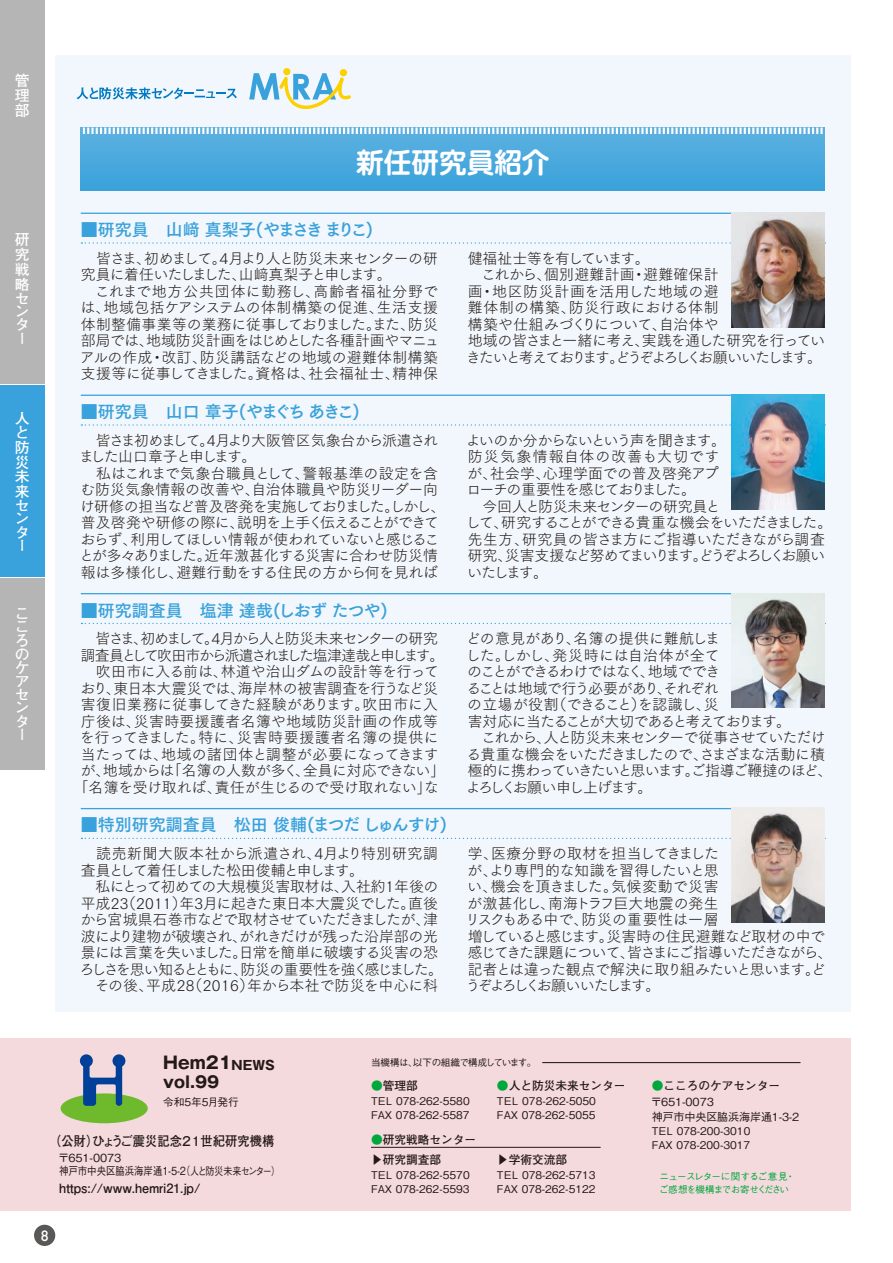
<style>
.page{position:relative;width:893px;height:1263px;background:#fff}
.page>*{position:absolute;margin:0;border:0;box-sizing:border-box;transform-origin:0 0}
.t1{font:700 27.6px "UD Shin M Go Pr 6 De";color:#fff}
.t2{font:16.95px "Tsuku Go Pro B";color:#39a1db}
.t3{font:16.95px "Tsuku Go Pro B";letter-spacing:-.055em;color:#39a1db}
.t4{font:16.95px "Tsuku Go Pro B";letter-spacing:-.11em;color:#39a1db}
.t5{font:700 16.95px "Gothic MB101 Pr 6";color:#231916}
.t6{font:700 15.9px "Gothic MB101 Pr 6";color:#231916}
.t7{font:14.85px/16.5px "Tsuku Go Pro L";letter-spacing:-.035em;color:#231916}
.t8{font:14.85px/16.5px "Tsuku Go Pro L";color:#231916}
.t9{font:700 14.85px/14.1px "Futo Go B101 Pr 6";color:#fff;text-align:justify}
.t10{font:500 13.8px "Futura";color:#fff}
.t11{font:700 13.35px "Futo Go B101 Pr 6";letter-spacing:.01em;color:#231916;scale:.92 1}
.t12{font:700 12.75px "Futo Go B101 Pr 6";letter-spacing:-.01em;color:#231916}
.t13{font:700 11.7px/20.4px "Futo Go B101 Pr 6";color:#231916}
.t14{font:500 11.1px/12.8px "Gothic BBB Pr 6";letter-spacing:-.02em;color:#231916}
.t15{font:500 10.65px/13.8px "Gothic BBB Pr 6";color:#231916}
.t16{font:500 9.6px/12.8px "Gothic BBB Pr 6";letter-spacing:-.085em;color:#00a73c}
.t17{font:500 9.6px "Gothic BBB Pr 6";letter-spacing:-.065em;color:#231916}
.s1{font-size:12.75px}
.s2{font-size:10.65px}
.s3{color:#00a73c}
</style>
<div class="page">
<div style="left:55px;top:55px;width:795px;height:957px;background:#f1f7fc"></div>
<div style="left:0;top:0;width:45px;height:191px;background:#b5b5b6"></div>
<div style="left:0;top:193px;width:45px;height:191px;background:#b5b5b6"></div>
<div style="left:0;top:385px;width:45px;height:192px;background:#39a1db"></div>
<div style="left:0;top:578px;width:45px;height:191px;background:#b5b5b6"></div>
<div style="left:0;top:1039px;width:850px;height:172px;background:#f4d9dd"></div>
<div style="left:61px;top:1093px;width:87px;height:30px;background:#6fba2c;border-radius:50%"></div>
<svg style="left:80px;top:1054px;width:45px;height:52px"></svg>
<svg style="left:249px;top:68px;width:102px;height:41px"></svg>
<div style="left:283px;top:68px;width:7px;height:7px;background:#fdd000;border-radius:50%"></div>
<div style="left:340px;top:69px;width:7px;height:7px;background:#fdd000;border-radius:50%"></div>
<svg style="left:77px;top:87px;width:160px;height:13px"></svg>
<hr style="left:542px;top:1062px;width:258px;height:1px;background:#231916">
<hr style="left:371px;top:1147px;width:230px;height:1px;background:#231916">
<div style="left:81px;top:128px;width:744px;height:63px;background:linear-gradient(to bottom,#5db1e1,#39a1db)"></div>
<svg style="left:83px;top:128px;width:740px;height:6px"></svg>
<svg style="left:81px;top:242px;width:650px;height:2px"></svg>
<hr style="left:81px;top:213px;width:744px;height:1px;background:#39a1db">
<img style="left:731px;top:213px;width:94px;height:114px">
<svg style="left:81px;top:424px;width:650px;height:2px"></svg>
<hr style="left:81px;top:395px;width:744px;height:1px;background:#39a1db">
<img style="left:731px;top:395px;width:94px;height:114px">
<svg style="left:81px;top:838px;width:650px;height:1px"></svg>
<hr style="left:81px;top:808px;width:744px;height:1px;background:#39a1db">
<img style="left:731px;top:808px;width:94px;height:115px">
<svg style="left:81px;top:623px;width:650px;height:1px"></svg>
<hr style="left:81px;top:593px;width:744px;height:1px;background:#39a1db">
<img style="left:731px;top:593px;width:94px;height:115px">
<div style="left:34px;top:1225px;width:21px;height:21px;background:#595857;border-radius:50%"></div>
<p class="t9" style="left:15px;top:73px;width:16px;line-height:14.9px">管理部</p>
<p class="t9" style="left:15px;top:232px;width:16px">研究戦略センター</p>
<p class="t9" style="left:15px;top:410px;width:16px;text-align:left">人と防災未来センター</p>
<p class="t9" style="left:15px;top:606px;width:15px;line-height:13.5px">こころのケアセンター</p>
<h1 class="t1" style="left:356px;top:139px;width:195px">新任研究員紹介</h1>
<p class="t3" style="left:81px;top:215px;width:294px">■研究員　山﨑 真梨子(やまさき まりこ)</p>
<p class="t8" style="left:80px;top:249px;width:361px">　皆さま、初めまして。4月より人と防災未来センターの研究員に着任いたしました、山﨑真梨子と申します。<br>　これまで地方公共団体に勤務し、高齢者福祉分野では、地域包括ケアシステムの体制構築の促進、生活支援体制整備事業等の業務に従事しておりました。また、防災部局では、地域防災計画をはじめとした各種計画やマニュアルの作成・改訂、防災講話などの地域の避難体制構築支援等に従事してきました。資格は、社会福祉士、精神保</p>
<p class="t7" style="left:466px;top:249px;width:360px">健福祉士等を有しています。<br>　これから、個別避難計画・避難確保計<br>画・地区防災計画を活用した地域の避<br>難体制の構築、防災行政における体制<br>構築や仕組みづくりについて、自治体や<br>地域の皆さまと一緒に考え、実践を通した研究を行っていきたいと考えております。どうぞよろしくお願いいたします。</p>
<p class="t4" style="left:81px;top:397px;width:281px">■研究員　山口 章子(やまぐち あきこ)</p>
<p class="t7" style="left:79px;top:431px;width:368px">　皆さま初めまして。4月より大阪管区気象台から派遣されました山口章子と申します。<br>　私はこれまで気象台職員として、警報基準の設定を含む防災気象情報の改善や、自治体職員や防災リーダー向け研修の担当など普及啓発を実施しておりました。しかし、普及啓発や研修の際に、説明を上手く伝えることができておらず、利用してほしい情報が使われていないと感じることが多々ありました。近年激甚化する災害に合わせ防災情報は多様化し、避難行動をする住民の方から何を見れば</p>
<p class="t7" style="left:466px;top:430px;width:368px">よいのか分からないという声を聞きます。<br>防災気象情報自体の改善も大切です<br>が、社会学、心理学面での普及啓発アプ<br>ローチの重要性を感じておりました。<br>　今回人と防災未来センターの研究員と<br>して、研究することができる貴重な機会をいただきました。先生方、研究員の皆さま方にご指導いただきながら調査研究、災害支援など努めてまいります。どうぞよろしくお願いいたします。</p>
<p class="t2" style="left:81px;top:595px;width:309px">■研究調査員　塩津 達哉(しおず たつや)</p>
<p class="t7" style="left:73px;top:629px;width:374px;text-align:center">　皆さま、初めまして。4月から人と防災未来センターの研究調査員として吹田市から派遣されました塩津達哉と申します。　吹田市に入る前は、林道や治山ダムの設計等を行っており、東日本大震災では、海岸林の被害調査を行うなど災害復旧業務に従事してきた経験があります。吹田市に入庁後は、災害時要援護者名簿や地域防災計画の作成等を行ってきました。特に、災害時要援護者名簿の提供に当たっては、地域の諸団体と調整が必要になってきますが、地域からは「名簿の人数が多く、全員に対応できない」「名簿を受け取れば、責任が生じるので受け取れない」な</p>
<p class="t7" style="left:466px;top:629px;width:368px">どの意見があり、名簿の提供に難航しま<br>した。しかし、発災時には自治体が全て<br>のことができるわけではなく、地域ででき<br>ることは地域で行う必要があり、それぞれ<br>の立場が役割（できること）を認識し、災<br>害対応に当たることが大切であると考えております。<br>　これから、人と防災未来センターで従事させていただける貴重な機会をいただきましたので、さまざまな活動に積極的に携わっていきたいと思います。ご指導ご鞭撻のほど、よろしくお願い申し上げます。</p>
<p class="t2" style="left:81px;top:810px;width:368px">■特別研究調査員　松田 俊輔(まつだ しゅんすけ)</p>
<p class="t7" style="left:80px;top:844px;width:365px">　読売新聞大阪本社から派遣され、4月より特別研究調査員として着任しました松田俊輔と申します。<br>　私にとって初めての大規模災害取材は、入社約1年後の平成23（2011）年3月に起きた東日本大震災でした。直後から宮城県石巻市などで取材させていただきましたが、津波により建物が破壊され、がれきだけが残った沿岸部の光景には言葉を失いました。日常を簡単に破壊する災害の恐ろしさを思い知るとともに、防災の重要性を強く感じました。　その後、平成28（2016）年から本社で防災を中心に科</p>
<p class="t7" style="left:465px;top:844px;width:369px">学、医療分野の取材を担当してきました<br>が、より専門的な知識を習得したいと思<br>い、機会を頂きました。気候変動で災害<br>が激甚化し、南海トラフ巨大地震の発生<br>リスクもある中で、防災の重要性は一層<br>増していると感じます。災害時の住民避難など取材の中で感じてきた課題について、皆さまにご指導いただきながら、記者とは違った観点で解決に取り組みたいと思います。どうぞよろしくお願いいたします。</p>
<p class="t5" style="left:163px;top:1049px;width:113px">Hem21<span class="s1">NEWS</span></p>
<p class="t6" style="left:163px;top:1068px;width:58px">vol.99</p>
<p class="t15" style="left:163px;top:1095px;width:77px">令和5年5月発行</p>
<p class="t11" style="left:49px;top:1130px;width:247px">（公財）ひょうご震災記念２１世紀研究機構</p>
<p class="t14" style="left:58px;top:1151px;width:223px">〒６５１ -００７３<br>神戸市中央区脇浜海岸通１-５-２（<span class="s2">人と防災未来センター）</span></p>
<p class="t12" style="left:59px;top:1177px;width:143px">https://www.hemri21.jp/</p>
<p class="t10" style="left:40px;top:1226px;width:10px">8</p>
<p class="t17" style="left:371px;top:1055px;width:167px">当機構は、以下の組織で構成しています。</p>
<p class="t13" style="left:371px;top:1075px;width:48px"><span class="s3">●</span>管理部</p>
<p class="t15" style="left:371px;top:1094px;width:100px">TEL 078-262-5580<br>FAX 078-262-5587</p>
<p class="t13" style="left:371px;top:1128px;width:107px"><span class="s3">●</span>研究戦略センター▶研究調査部</p>
<p class="t15" style="left:371px;top:1167px;width:100px">TEL 078-262-5570<br>FAX 078-262-5593</p>
<p class="t13" style="left:497px;top:1075px;width:130px"><span class="s3">●</span>人と防災未来センター</p>
<p class="t15" style="left:497px;top:1094px;width:100px">TEL 078-262-5050<br>FAX 078-262-5055</p>
<p class="t13" style="left:497px;top:1149px;width:72px">▶学術交流部</p>
<p class="t15" style="left:497px;top:1167px;width:100px">TEL 078-262-5713<br>FAX 078-262-5122</p>
<p class="t13" style="left:652px;top:1075px;width:130px"><span class="s3">●</span>こころのケアセンター</p>
<p class="t14" style="left:651px;top:1093px;width:152px;line-height:14.9px">〒６５１ -００７３<br>神戸市中央区脇浜海岸通１-3-２</p>
<p class="t15" style="left:652px;top:1123px;width:100px">TEL 078-200-3010<br>FAX 078-200-3017</p>
<p class="t16" style="left:659px;top:1169px;width:137px">ニュースレターに関するご意見・ご感想を機構までお寄せください</p>
</div>
